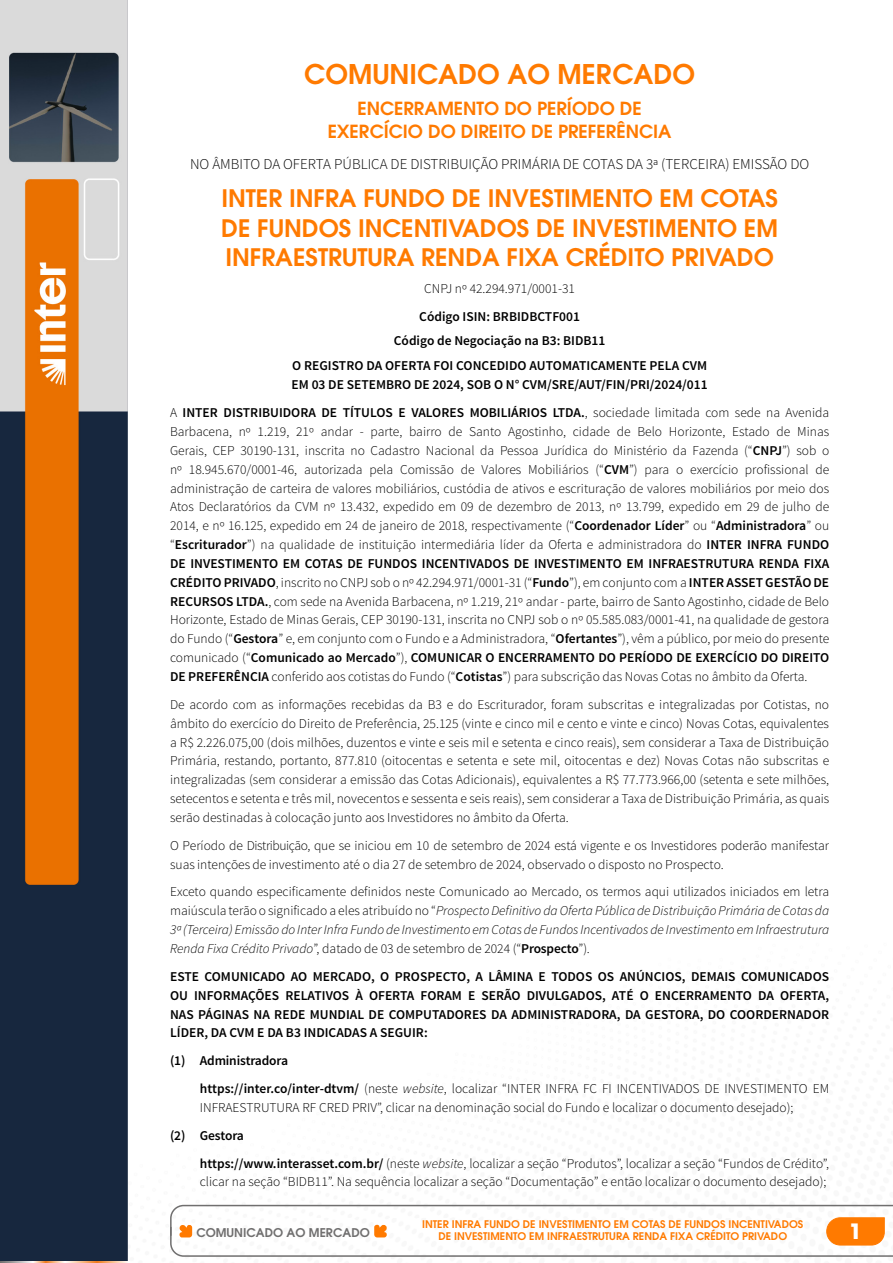
<style>
.page{position:relative;width:893px;height:1263px;background:#fff}
.page>*{position:absolute;margin:0;border:0;box-sizing:border-box;transform-origin:0 0}
.t1{font:600 27px "ITC Avant Garde Pro";color:#ff7a00}
.t2{font:600 24px/29.7px "ITC Avant Garde Pro";color:#ff7a00;text-align:justify}
.t3{font:700 21px "ITC Avant Garde Pro";color:#fff}
.t4{font:600 18px/22.5px "ITC Avant Garde Pro";color:#ff7a00;text-align:center}
.t5{font:300 15px "Source Sans Pro";color:#000}
.t6{font:300 13.5px/18.9px "Source Sans Pro";color:#000}
.t7{font:600 13.5px/18.9px "Source Sans Pro";color:#000;text-align:center}
.t8{font:italic 300 13.5px/18.9px "Source Sans Pro";color:#000;text-align:justify}
.t9{font:600 12px "ITC Avant Garde Pro";color:#706f6f}
.t10{font:600 10.5px/12.6px "ITC Avant Garde Pro";color:#ff7a00;text-align:center}
.s1{font-weight:300}
.s2{font-weight:600}
.s3{font-style:normal}
.s4{font-weight:600;font-style:normal}
.s5{font-style:italic}
</style>
<div class="page">
<img style="left:0;top:0;width:128px;height:1260px">
<svg style="left:170px;top:1204px;width:723px;height:53px"></svg>
<h1 class="t1" style="left:304px;top:56px;width:392px">COMUNICADO AO MERCADO</h1>
<h3 class="t4" style="left:328px;top:97px;width:345px">ENCERRAMENTO DO PERÍODO DE<br>EXERCÍCIO DO DIREITO DE PREFERÊNCIA</h3>
<p class="t5" style="left:190px;top:154px;width:621px">NO ÂMBITO DA OFERTA PÚBLICA DE DISTRIBUIÇÃO PRIMÁRIA DE COTAS DA 3ª (TERCEIRA) EMISSÃO DO</p>
<h2 class="t2" style="left:221px;top:183px;width:558px">INTER INFRA FUNDO DE INVESTIMENTO EM COTAS DE FUNDOS INCENTIVADOS DE INVESTIMENTO EM INFRAESTRUTURA RENDA FIXA CRÉDITO PRIVADO</h2>
<p class="t6" style="left:424px;top:279px;width:152px">CNPJ nº 42.294.971/0001-31</p>
<p class="t7" style="left:292px;top:305px;width:417px;line-height:24.3px">Código ISIN: BRBIDBCTF001<br>Código de Negociação na B3: BIDB11<br>O REGISTRO DA OFERTA FOI CONCEDIDO AUTOMATICAMENTE PELA CVM</p>
<p class="t7" style="left:170px;top:371px;width:661px;line-height:27.9px">EM 03 DE SETEMBRO DE 2024, SOB O N° CVM/SRE/AUT/FIN/PRI/2024/011<br><span class="s1">A</span> INTER DISTRIBUIDORA DE TÍTULOS E VALORES MOBILIÁRIOS LTDA.<span class="s1">, sociedade limitada com sede na Avenida</span></p>
<p class="t6" style="left:170px;top:422px;width:661px;text-align:justify">Barbacena, nº 1.219, 21º andar - parte, bairro de Santo Agostinho, cidade de Belo Horizonte, Estado de Minas Gerais, CEP 30190-131, inscrita no Cadastro Nacional da Pessoa Jurídica do Ministério da Fazenda (“<span class="s2">CNPJ</span>”) sob o nº 18.945.670/0001-46, autorizada pela Comissão de Valores Mobiliários (“<span class="s2">CVM</span>”) para o exercício profissional de administração de carteira de valores mobiliários, custódia de ativos e escrituração de valores mobiliários por meio dos Atos Declaratórios da CVM nº 13.432, expedido em 09 de dezembro de 2013, nº 13.799, expedido em 29 de julho de 2014, e nº 16.125, expedido em 24 de janeiro de 2018, respectivamente (“<span class="s2">Coordenador Líder</span>” ou “<span class="s2">Administradora</span>” ou “<span class="s2">Escriturador</span>”) na qualidade de instituição intermediária líder da Oferta e administradora do <span class="s2">INTER INFRA FUNDO DE INVESTIMENTO EM COTAS DE FUNDOS INCENTIVADOS DE INVESTIMENTO EM INFRAESTRUTURA RENDA FIXA CRÉDITO PRIVADO</span>, inscrito no CNPJ sob o nº 42.294.971/0001-31 (“<span class="s2">Fundo</span>”), em conjunto com a <span class="s2">INTER ASSET GESTÃO DE RECURSOS LTDA.</span>, com sede na Avenida Barbacena, nº 1.219, 21º andar - parte, bairro de Santo Agostinho, cidade de Belo Horizonte, Estado de Minas Gerais, CEP 30190-131, inscrita no CNPJ sob o nº 05.585.083/0001-41, na qualidade de gestora do Fundo (“<span class="s2">Gestora</span>” e, em conjunto com o Fundo e a Administradora, “<span class="s2">Ofertantes</span>”), vêm a público, por meio do presente comunicado (“<span class="s2">Comunicado ao Mercado</span>”), <span class="s2">COMUNICAR O ENCERRAMENTO DO PERÍODO DE EXERCÍCIO DO DIREITO DE PREFERÊNCIA</span> conferido aos cotistas do Fundo (“<span class="s2">Cotistas</span>”) para subscrição das Novas Cotas no âmbito da Oferta.</p>
<p class="t6" style="left:170px;top:695px;width:661px;text-align:justify">De acordo com as informações recebidas da B3 e do Escriturador, foram subscritas e integralizadas por Cotistas, no âmbito do exercício do Direito de Preferência, 25.125 (vinte e cinco mil e cento e vinte e cinco) Novas Cotas, equivalentes a R$ 2.226.075,00 (dois milhões, duzentos e vinte e seis mil e setenta e cinco reais), sem considerar a Taxa de Distribuição Primária, restando, portanto, 877.810 (oitocentas e setenta e sete mil, oitocentas e dez) Novas Cotas não subscritas e integralizadas (sem considerar a emissão das Cotas Adicionais), equivalentes a R$ 77.773.966,00 (setenta e sete milhões, setecentos e setenta e três mil, novecentos e sessenta e seis reais), sem considerar a Taxa de Distribuição Primária, as quais serão destinadas à colocação junto aos Investidores no âmbito da Oferta.</p>
<p class="t6" style="left:170px;top:836px;width:660px">O Período de Distribuição, que se iniciou em 10 de setembro de 2024 está vigente e os Investidores poderão manifestar suas intenções de investimento até o dia 27 de setembro de 2024, observado o disposto no Prospecto.</p>
<p class="t8" style="left:170px;top:882px;width:661px"><span class="s3">Exceto quando especificamente definidos neste Comunicado ao Mercado, os termos aqui utilizados iniciados em letra maiúscula terão o significado a eles atribuído no “</span>Prospecto Definitivo da Oferta Pública de Distribuição Primária de Cotas da 3ª (Terceira) Emissão do Inter Infra Fundo de Investimento em Cotas de Fundos Incentivados de Investimento em Infraestrutura Renda Fixa Crédito Privado<span class="s3">”, datado de 03 de setembro de 2024 (“</span><span class="s4">Prospecto</span><span class="s3">”).</span></p>
<p class="t7" style="left:170px;top:967px;width:661px;text-align:justify">ESTE COMUNICADO AO MERCADO, O PROSPECTO, A LÂMINA E TODOS OS ANÚNCIOS, DEMAIS COMUNICADOS OU INFORMAÇÕES RELATIVOS À OFERTA FORAM E SERÃO DIVULGADOS, ATÉ O ENCERRAMENTO DA OFERTA, NAS PÁGINAS NA REDE MUNDIAL DE COMPUTADORES DA ADMINISTRADORA, DA GESTORA, DO COORDERNADOR LÍDER, DA CVM E DA B3 INDICADAS A SEGUIR:</p>
<p class="t6" style="left:200px;top:1047px;width:631px;line-height:27.9px;text-indent:-30px"><span class="s2">(1) Administradora<br>https://inter.co/inter-dtvm/</span> (neste <span class="s5">website</span>, localizar “INTER INFRA FC FI INCENTIVADOS DE INVESTIMENTO EM</p>
<p class="t6" style="left:200px;top:1098px;width:595px">INFRAESTRUTURA RF CRED PRIV”, clicar na denominação social do Fundo e localizar o documento desejado);</p>
<p class="t6" style="left:200px;top:1121px;width:631px;line-height:27.9px;text-indent:-30px"><span class="s2">(2) Gestora<br>https://www.interasset.com.br/</span> (neste <span class="s5">website</span>, localizar a seção “Produtos”, localizar a seção “Fundos de Crédito”,</p>
<p class="t6" style="left:200px;top:1172px;width:628px">clicar na seção “BIDB11”. Na sequência localizar a seção “Documentação” e então localizar o documento desejado);</p>
<p class="t10" style="left:422px;top:1217px;width:383px">INTER INFRA FUNDO DE INVESTIMENTO EM COTAS DE FUNDOS INCENTIVADOS<br>DE INVESTIMENTO EM INFRAESTRUTURA RENDA FIXA CRÉDITO PRIVADO</p>
<p class="t9" style="left:196px;top:1225px;width:175px">COMUNICADO AO MERCADO</p>
<h3 class="t3" style="left:849px;top:1217px;width:14px">1</h3>
</div>
